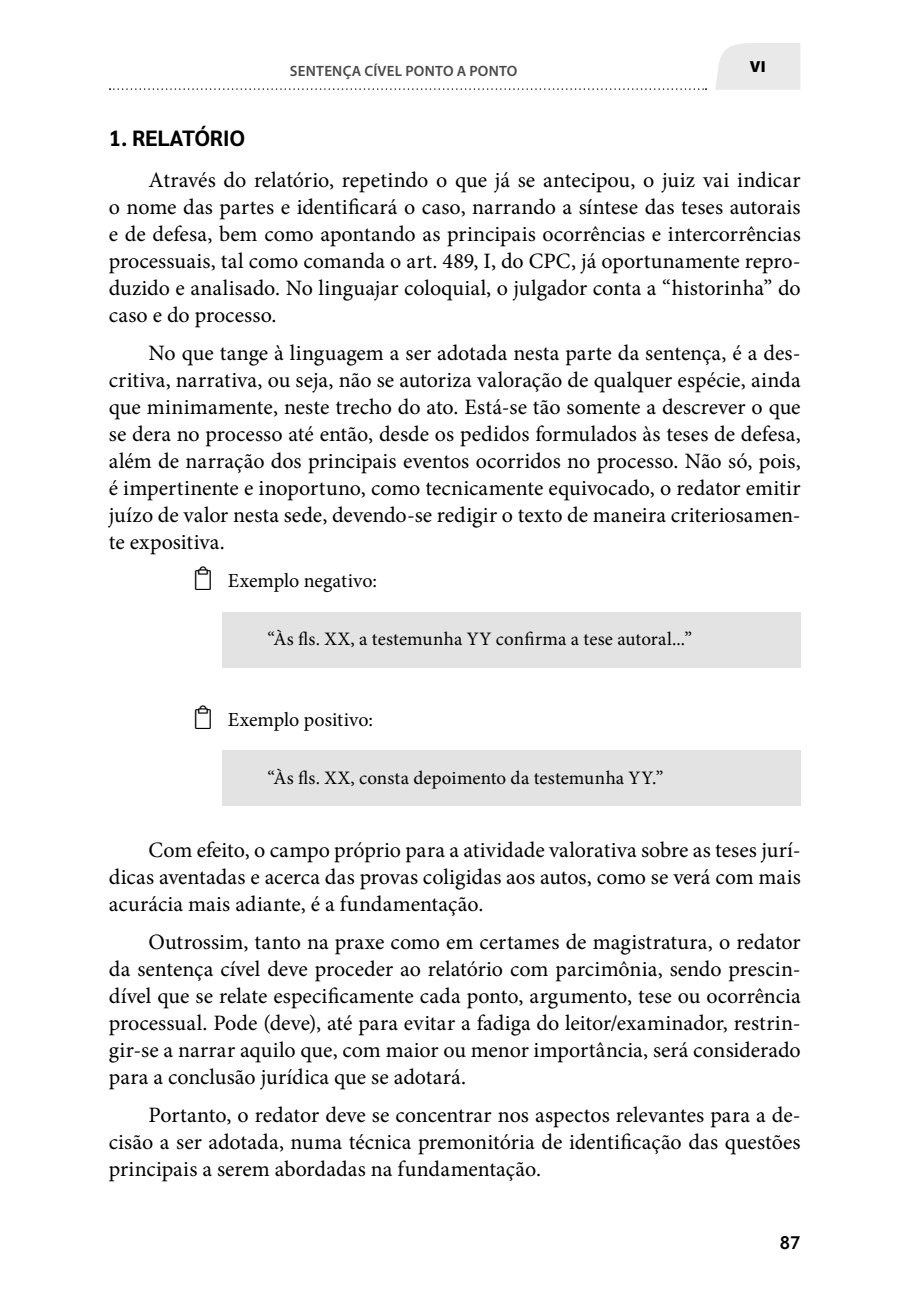
<style>
.page{position:relative;width:902px;height:1299px;background:#fff}
.page>*{position:absolute;margin:0;border:0;box-sizing:border-box;transform-origin:0 0}
.TEXTO{font:22px/27px "Minion Pro";color:#000;text-align:justify}
.TIT_1{font:700 22px "Sarabun";letter-spacing:-.01em;color:#000}
.t1{font:20px "Minion Pro";letter-spacing:-.005em;color:#000}
.SENTENÇA_sugerida{font:19px "Minion Pro";letter-spacing:.01em;color:#000}
.t2{font:18px "Nivea";color:#000}
.t3{font:900 16px "Myriad Pro";color:#000}
.t4{font:600 15px "Myriad Pro";letter-spacing:.015em;color:#4a4a4a}
</style>
<div class="page">
<div style="left:715px;top:43px;width:85px;height:47px;background:#e9e9e9"></div>
<svg style="left:110px;top:88px;width:596px;height:2px"></svg>
<div style="left:222px;top:612px;width:578px;height:55px;background:#e3e3e3"></div>
<div style="left:222px;top:750px;width:578px;height:56px;background:#e3e3e3"></div>
<p class="t4" style="left:290px;top:61px;width:229px">SENTENÇA CÍVEL PONTO A PONTO</p>
<p class="t3" style="left:749px;top:57px;width:18px">VI</p>
<p class="TIT_1" style="left:109px;top:125px;width:137px">1. RELATÓRIO</p>
<p class="TEXTO" style="left:109px;top:166px;width:693px;text-indent:40px">Através do relatório, repetindo o que já se antecipou, o juiz vai indicar o nome das partes e identificará o caso, narrando a síntese das teses autorais e de defesa, bem como apontando as principais ocorrências e intercorrências processuais, tal como comanda o art. 489, I, do CPC, já oportunamente repro&shy;duzido e analisado. No linguajar coloquial, o julgador conta a “historinha” do caso e do processo.</p>
<p class="TEXTO" style="left:109px;top:340px;width:693px;text-indent:40px">No que tange à linguagem a ser adotada nesta parte da sentença, é a des&shy;critiva, narrativa, ou seja, não se autoriza valoração de qualquer espécie, ainda que minimamente, neste trecho do ato. Está-se tão somente a descrever o que se dera no processo até então, desde os pedidos formulados às teses de defesa, além de narração dos principais eventos ocorridos no processo. Não só, pois, é impertinente e inoportuno, como tecnicamente equivocado, o redator emitir juízo de valor nesta sede, devendo-se redigir o texto de maneira criteriosamen&shy;te expositiva.</p>
<p class="t1" style="left:228px;top:567px;width:151px">Exemplo negativo:</p>
<p class="SENTENÇA_sugerida" style="left:268px;top:626px;width:426px">“Às fls. XX, a testemunha YY confirma a tese autoral...”</p>
<p class="t1" style="left:228px;top:706px;width:147px">Exemplo positivo:</p>
<p class="SENTENÇA_sugerida" style="left:268px;top:765px;width:397px">“Às fls. XX, consta depoimento da testemunha YY.”</p>
<p class="TEXTO" style="left:109px;top:836px;width:693px;text-indent:40px">Com efeito, o campo próprio para a atividade valorativa sobre as teses jurí&shy;dicas aventadas e acerca das provas coligidas aos autos, como se verá com mais acurácia mais adiante, é a fundamentação.</p>
<p class="TEXTO" style="left:109px;top:928px;width:693px;text-indent:40px">Outrossim, tanto na praxe como em certames de magistratura, o redator da sentença cível deve proceder ao relatório com parcimônia, sendo prescin&shy;dível que se relate especificamente cada ponto, argumento, tese ou ocorrência processual. Pode (deve), até para evitar a fadiga do leitor/examinador, restrin&shy;gir-se a narrar aquilo que, com maior ou menor importância, será considerado para a conclusão jurídica que se adotará.</p>
<p class="TEXTO" style="left:109px;top:1102px;width:693px;text-indent:40px">Portanto, o redator deve se concentrar nos aspectos relevantes para a de&shy;cisão a ser adotada, numa técnica premonitória de identificação das questões principais a serem abordadas na fundamentação.</p>
<p class="t2" style="left:780px;top:1231px;width:22px">87</p>
</div>
